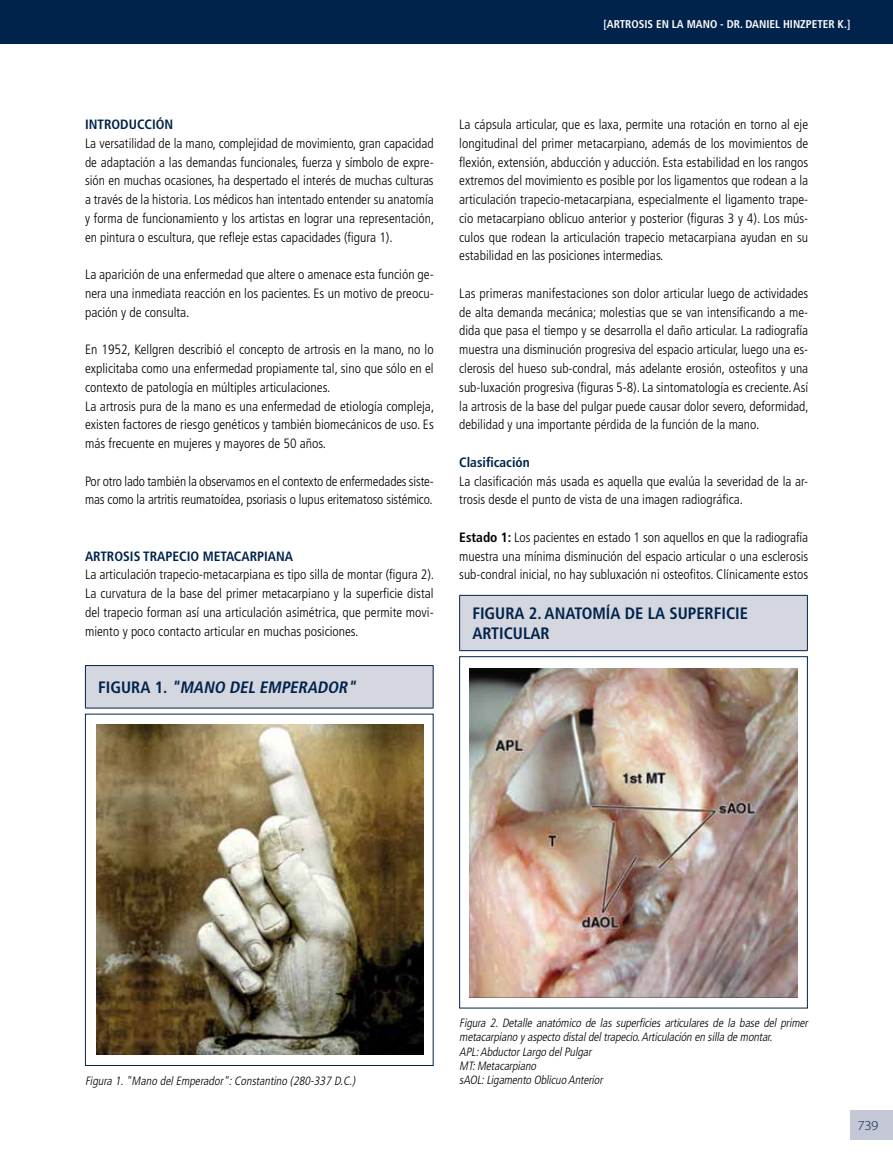
<style>
.page{position:relative;width:893px;height:1170px;background:#fff}
.page>*{position:absolute;margin:0;border:0;box-sizing:border-box;transform-origin:0 0}
.t1{font:700 condensed 16.5px "Frutiger";color:#00234b}
.t2{font:italic 700 condensed 16.5px "Frutiger";color:#00234b}
.t3{font:300 condensed 13.5px/18.8px "Frutiger";color:#000;text-align:justify}
.t4{font:700 condensed 13.5px "Frutiger";color:#00234b}
.t5{font:300 13.5px "Myriad Pro";color:#00234b;scale:1.1 1}
.t6{font:italic 300 condensed 12px/14.4px "Frutiger";color:#000}
.t7{font:700 condensed 11.25px "Frutiger";color:#fff}
.s1{font-style:normal}
.s2{font-weight:700}
</style>
<div class="page">
<div style="left:850px;top:1110px;width:43px;height:30px;background:#c4c7d5"></div>
<div style="left:0;top:0;width:893px;height:44px;background:#00234b"></div>
<img style="left:96px;top:725px;width:327px;height:329px">
<div style="left:85px;top:665px;width:348px;height:43px;background:#d4d6e0"></div>
<hr style="left:85px;top:665px;width:349px;height:1px;background:#00234b">
<hr style="left:85px;top:666px;width:1px;height:41px;background:#00234b">
<hr style="left:433px;top:666px;width:1px;height:41px;background:#00234b">
<hr style="left:85px;top:707px;width:349px;height:1px;background:#00234b">
<div style="left:459px;top:656px;width:349px;height:352px;border:1px solid #00234b"></div>
<img style="left:470px;top:668px;width:327px;height:329px">
<div style="left:460px;top:595px;width:347px;height:55px;background:#d4d6e0"></div>
<hr style="left:459px;top:595px;width:349px;height:1px;background:#00234b">
<hr style="left:459px;top:595px;width:1px;height:55px;background:#00234b">
<hr style="left:807px;top:595px;width:1px;height:55px;background:#00234b">
<hr style="left:459px;top:650px;width:349px;height:1px;background:#00234b">
<p class="t7" style="left:604px;top:17px;width:248px">[ARTROSIS EN LA MANO - DR. DAN IEL HINZPETER K.]</p>
<p class="t4" style="left:85px;top:116px;width:90px">INTRODUCCIÓN</p>
<p class="t3" style="left:85px;top:134px;width:351px">La versatilidad de la mano, complejidad de movimiento, gran capacidad de adaptación a las demandas funcionales, fuerza y símbolo de expre&shy;sión en muchas ocasiones, ha despertado el interés de muchas culturas a través de la historia. Los médicos han intentado entender su anatomía y forma de funcionamiento y los artistas en lograr una representación, en pintura o escultura, que refleje estas capacidades (figura 1).</p>
<p class="t3" style="left:85px;top:265px;width:350px">La aparición de una enfermedad que altere o amenace esta función ge&shy;nera una inmediata reacción en los pacientes. Es un motivo de preocu&shy;pación y de consulta.</p>
<p class="t3" style="left:85px;top:340px;width:351px;text-align:left">En 1952, Kellgren describió el concepto de artrosis en la mano, no lo explicitaba como una enfermedad propiamente tal, sino que sólo en el contexto de patología en múltiples articulaciones.<br>La artrosis pura de la mano es una enfermedad de etiología compleja, existen factores de riesgo genéticos y también biomecánicos de uso. Es más frecuente en mujeres y mayores de 50 años.</p>
<p class="t3" style="left:85px;top:471px;width:350px">Por otro lado también la observamos en el contexto de enfermedades siste&shy;mas como la artritis reumatoídea, psoriasis o lupus eritematoso sistémico.</p>
<p class="t4" style="left:85px;top:548px;width:210px">ARTROSIS TRAPECIO METACARPIANA</p>
<p class="t3" style="left:85px;top:565px;width:351px">La articulación trapecio-metacarpiana es tipo silla de montar (figura 2).<br>La curvatura de la base del primer metacarpiano y la superficie distal del trapecio forman así una articulación asimétrica, que permite movi&shy;miento y poco contacto articular en muchas posiciones.</p>
<p class="t1" style="left:98px;top:677px;width:34px">FIGURA</p>
<p class="t2" style="left:155px;top:677px;width:38px"><span class="s1">1.</span> "MANO</p>
<p class="t2" style="left:229px;top:677px;width:42px">DEL EMPERA</p>
<p class="t2" style="left:317px;top:677px;width:44px">DOR "</p>
<p class="t3" style="left:459px;top:115px;width:351px">La cápsula articular, que es laxa, permite una rotación en torno al eje longitudinal del primer metacarpiano, además de los movimientos de flexión, extensión, abducción y aducción. Esta estabilidad en los rangos extremos del movimiento es posible por los ligamentos que rodean a la articulación trapecio-metacarpiana, especialmente el ligamento trape&shy;cio metacarpiano oblicuo anterior y posterior (figuras 3 y 4). Los mús&shy;culos que rodean la articulación trapecio metacarpiana ayudan en su estabilidad en las posiciones intermedias.</p>
<p class="t3" style="left:459px;top:284px;width:351px">Las primeras manifestaciones son dolor articular luego de actividades de alta demanda mecánica; molestias que se van intensificando a me&shy;dida que pasa el tiempo y se desarrolla el daño articular. La radiografía muestra una disminución progresiva del espacio articular, luego una es&shy;clerosis del hueso sub-condral, más adelante erosión, osteofitos y una sub-luxación progresiva (figuras 5-8). La sintomatología es creciente. Así la artrosis de la base del pulgar puede causar dolor severo, deformidad, debilidad y una importante pérdida de la función de la mano.</p>
<p class="t4" style="left:459px;top:454px;width:72px">CLASIFICACIÓN</p>
<p class="t3" style="left:459px;top:471px;width:350px">La clasificación más usada es aquella que evalúa la severidad de la ar&shy;trosis desde el punto de vista de una imagen radiográfica.</p>
<p class="t3" style="left:459px;top:528px;width:350px"><span class="s2">ESTADO 1:</span> Los pacientes en estado 1 son aquellos en que la radiografía muestra una mínima disminución del espacio articular o una esclerosis sub-condral inicial, no hay subluxación ni osteofitos. Clínicamente estos</p>
<p class="t1" style="left:472px;top:603px;width:34px">FIGURA</p>
<p class="t1" style="left:529px;top:603px;width:48px">2. ANATOM</p>
<p class="t1" style="left:606px;top:603px;width:144px">ÍA DE LA SUPERFICIE</p>
<p class="t1" style="left:472px;top:623px;width:9px">ARTIC</p>
<p class="t1" style="left:513px;top:623px;width:20px">ULAR</p>
<p class="t6" style="left:85px;top:1073px;width:274px">Figura 1."Mano delEmperador":Constantino (280-337 D.C.)</p>
<p class="t6" style="left:459px;top:1015px;width:353px">Figura 2. Detalle anatómico de las superficies articulares de la base del primer metacarpiano yaspecto distaldeltrapecio.Articulación en silla de montar.<br>APL:AbductorLargo delPulgar<br>MT:Metacarpiano<br>sAOL:Ligamento Oblicuo Anterior</p>
<p class="t5" style="left:857px;top:1117px;width:21px">739</p>
</div>
